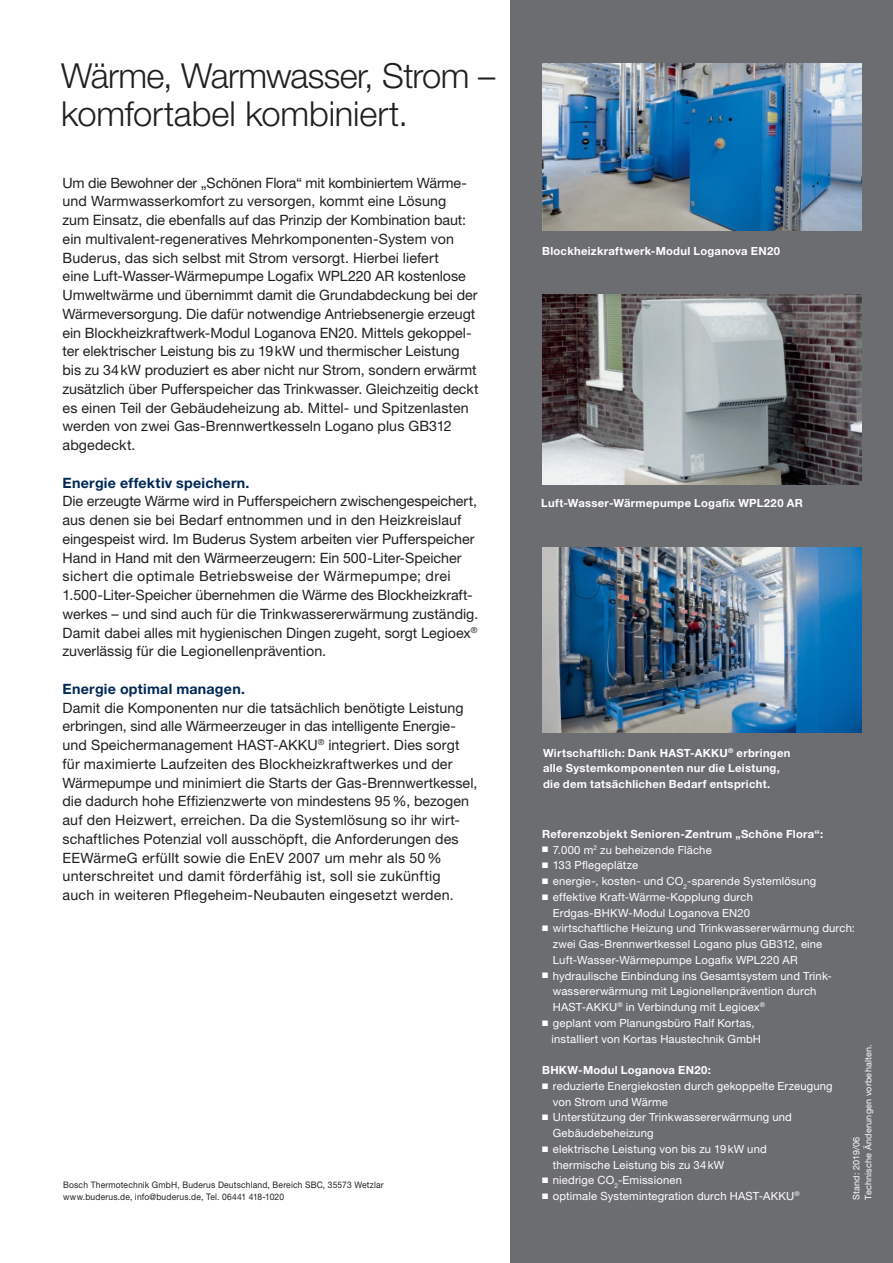
<style>
.page{position:relative;width:893px;height:1263px;background:#fff}
.page>*{position:absolute;margin:0;border:0;box-sizing:border-box;transform-origin:0 0}
.t1{font:300 34.5px/37.5px "Helvetica Neue LT Pro";letter-spacing:-.015em;color:#231f20}
.t2{font:14.25px/18.8px "Helvetica Neue LT Pro";letter-spacing:.005em;color:#231f20}
.t3{font:700 14.25px "Helvetica Neue LT Pro";letter-spacing:.02em;color:#002855}
.t4{font:11.25px/15.8px "Helvetica Neue LT Pro";letter-spacing:.015em;color:#fff}
.t5{font:700 11.25px/15.8px "Helvetica Neue LT Pro";letter-spacing:.025em;color:#fff}
.t6{font:9px/12px "Helvetica Neue LT Pro";letter-spacing:.025em;color:#231f20;scale:.94 1}
.t7{font:9px/12px "Helvetica Neue LT Pro";letter-spacing:.025em;color:#fff}
</style>
<div class="page">
<div style="left:510px;top:0;width:383px;height:1263px;background:#6c6d70"></div>
<img style="left:542px;top:64px;width:319px;height:166px">
<img style="left:543px;top:547px;width:318px;height:186px">
<img style="left:542px;top:295px;width:319px;height:189px">
<h1 class="t1" style="left:61px;top:57px;width:436px">Wärme, Warmwasser, Strom – komfortabel kombiniert.</h1>
<p class="t2" style="left:63px;top:173px;width:418px">Um die Bewohner der „Schönen Flora“ mit kombiniertem Wärme&shy;und Warmwasserkomfort zu versorgen, kommt eine Lösung<br>zum Einsatz, die ebenfalls auf das Prinzip der Kombination baut: ein multivalent-regeneratives Mehrkomponenten-System von Buderus, das sich selbst mit Strom versorgt. Hierbei liefert<br>eine Luft-Wasser-Wärmepumpe Logafix WPL220 AR kostenlose Umweltwärme und übernimmt damit die Grundabdeckung bei der Wärmeversorgung. Die dafür notwendige Antriebsenergie erzeugt ein Blockheizkraftwerk-Modul Loganova EN20. Mittels gekoppel&shy;ter elektrischer Leistung bis zu 19kW und thermischer Leistung bis zu 34kW produziert es aber nicht nur Strom, sondern erwärmt zusätzlich über Pufferspeicher das Trinkwasser. Gleichzeitig deckt es einen Teil der Gebäudeheizung ab. Mittel- und Spitzenlasten werden von zwei Gas-Brennwertkesseln Logano plus GB312 abgedeckt.</p>
<p class="t3" style="left:63px;top:473px;width:188px">Energie effektiv speichern.</p>
<p class="t2" style="left:63px;top:492px;width:417px">Die erzeugte Wärme wird in Pufferspeichern zwischengespeichert, aus denen sie bei Bedarf entnommen und in den Heizkreislauf eingespeist wird. Im Buderus System arbeiten vier Pufferspeicher Hand in Hand mit den Wärmeerzeugern: Ein 500-Liter-Speicher sichert die optimale Betriebsweise der Wärmepumpe; drei 1.500-Liter-Speicher übernehmen die Wärme des Blockheizkraft&shy;werkes – und sind auch für die Trinkwassererwärmung zuständig.<br>Damit dabei alles mit hygienischen Dingen zugeht, sorgt Legioex<sup>® </sup>zuverlässig für die Legionellenprävention.</p>
<p class="t3" style="left:63px;top:680px;width:184px">Energie optimal managen.</p>
<p class="t2" style="left:63px;top:698px;width:416px">Damit die Komponenten nur die tatsächlich benötigte Leistung erbringen, sind alle Wärmeerzeuger in das intelligente Energie&shy;und Speichermanagement HAST-AKKU<sup>®</sup> integriert. Dies sorgt für maximierte Laufzeiten des Blockheizkraftwerkes und der Wärmepumpe und minimiert die Starts der Gas-Brennwertkessel, die dadurch hohe Effizienzwerte von mindestens 95%, bezogen auf den Heizwert, erreichen. Da die Systemlösung so ihr wirt&shy;schaftliches Potenzial voll ausschöpft, die Anforderungen des EEWärmeG erfüllt sowie die EnEV 2007 um mehr als 50% unterschreitet und damit förderfähig ist, soll sie zukünftig<br>auch in weiteren Pflegeheim-Neubauten eingesetzt werden.</p>
<p class="t6" style="left:63px;top:1178px;width:342px">Bosch Thermotechnik GmbH, Buderus Deutschland, Bereich SBC, 35573 Wetzlar www.buderus.de, info@buderus.de, Tel. 06441 418-1020</p>
<p class="t5" style="left:542px;top:242px;width:239px">Blockheizkraftwerk-Modul Loganova EN20</p>
<p class="t5" style="left:541px;top:495px;width:263px">Luft-Wasser-Wärmepumpe Logafix WPL220 AR</p>
<p class="t5" style="left:543px;top:744px;width:249px">Wirtschaftlich: Dank HAST-AKKU<sup>®</sup> erbringen alle Systemkomponenten nur die Leistung, die dem tatsächlichen Bedarf entspricht.</p>
<p class="t5" style="left:542px;top:826px;width:282px">Referenzobjekt Senioren-Zentrum „Schöne Flora“:</p>
<p class="t4" style="left:542px;top:841px;width:171px">■ 7.000 m<sup>2</sup> zu beheizende Fläche</p>
<p class="t4" style="left:542px;top:857px;width:98px">■ 133 Pflegeplätze</p>
<p class="t4" style="left:542px;top:873px;width:276px">■ energie-, kosten- und CO<sub>2</sub>-sparende Systemlösung</p>
<p class="t4" style="left:542px;top:889px;width:212px;text-align:right">■ effektive Kraft-Wärme-Kopplung durch<br>Erdgas-BHKW-Modul Loganova EN20</p>
<p class="t4" style="left:553px;top:920px;width:304px;text-indent:-11px">■ wirtschaftliche Heizung und Trinkwassererwärmung durch: zwei Gas-Brennwertkessel Logano plus GB312, eine<br>Luft-Wasser-Wärmepumpe Logafix WPL220 AR</p>
<p class="t4" style="left:553px;top:967px;width:281px;text-indent:-11px">■ hydraulische Einbindung ins Gesamtsystem und Trink&shy;wassererwärmung mit Legionellenprävention durch<br>HAST-AKKU<sup>®</sup> in Verbindung mit Legioex<sup>®</sup></p>
<p class="t4" style="left:552px;top:1015px;width:211px;text-indent:-9px">■ geplant vom Planungsbüro Ralf Kortas, installiert von Kortas Haustechnik GmbH</p>
<p class="t5" style="left:542px;top:1062px;width:170px">BHKW-Modul Loganova EN20:</p>
<p class="t4" style="left:553px;top:1078px;width:281px;text-indent:-11px">■ reduzierte Energiekosten durch gekoppelte Erzeugung von Strom und Wärme</p>
<p class="t4" style="left:553px;top:1109px;width:241px;text-indent:-11px">■ Unterstützung der Trinkwassererwärmung und<br>Gebäudebeheizung</p>
<p class="t4" style="left:553px;top:1141px;width:215px;text-indent:-11px">■ elektrische Leistung von bis zu 19kW und thermische Leistung bis zu 34kW</p>
<p class="t4" style="left:542px;top:1172px;width:141px">■ niedrige CO<sub>2</sub>-Emissionen</p>
<p class="t4" style="left:542px;top:1188px;width:259px">■ optimale Systemintegration durch HAST-AKKU<sup>®</sup></p>
<p class="t7" style="left:850px;top:1200px;width:157px;rotate:-90deg">Stand: 2019/06<br>Technische Änderungen vorbehalten.</p>
</div>
